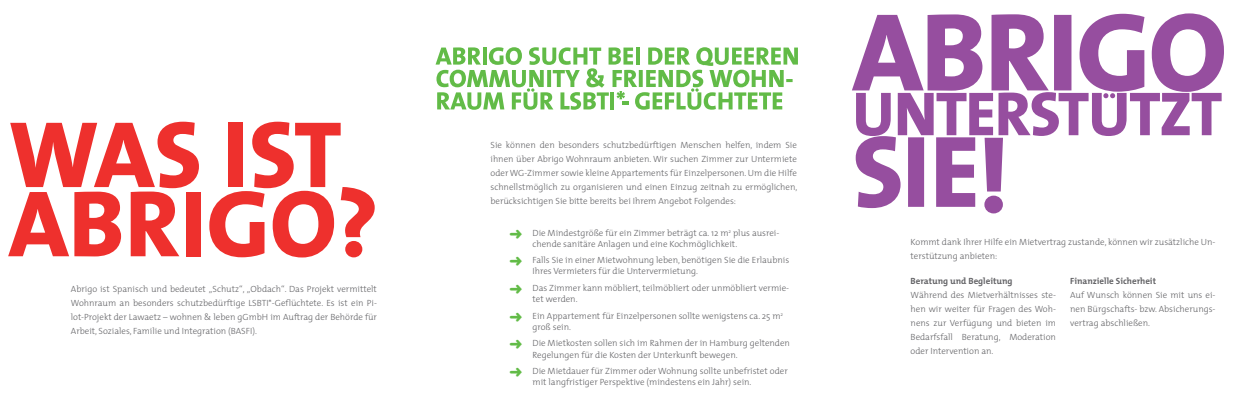
<style>
.page{position:relative;width:1256px;height:420px;background:#fff}
.page>*{position:absolute;margin:0;border:0;box-sizing:border-box;transform-origin:0 0}
.t1{font:800 95.1px/69.1px "T Mix";color:#ee302d}
.t2{font:300 9px/14px "T Mix";color:#636366}
.t3{font:700 9px "T Mix";color:#636366}
.s1{color:#62bb47}
</style>
<div class="page">
<svg style="left:435px;top:47px;width:363px;height:63px"></svg>
<svg style="left:852px;top:13px;width:372px;height:79px;fill:#964e9f"></svg>
<svg style="left:856px;top:92px;width:365px;height:121px"></svg>
<h1 class="t1" style="left:9px;top:118px;width:371px">WAS IST<br>ABRIGO?</h1>
<p class="t2" style="left:71px;top:281px;width:308px;text-align:justify">Abrigo ist Spanisch und bedeutet „Schutz“, „Obdach“. Das Projekt vermittelt Wohnraum an besonders schutzbedürftige LSBTI*-Geflüchtete. Es ist ein Pi&shy;lot-Projekt der Lawaetz – wohnen &amp; leben gGmbH im Auftrag der Behörde für Arbeit, Soziales, Familie und Integration (BASFI).</p>
<p class="t2" style="left:490px;top:138px;width:308px;text-align:justify">Sie können den besonders schutzbedürftigen Menschen helfen, indem Sie ihnen über Abrigo Wohnraum anbieten. Wir suchen Zimmer zur Untermiete oder WG-Zimmer sowie kleine Appartements für Einzelpersonen. Um die Hilfe schnellstmöglich zu organisieren und einen Einzug zeitnah zu ermöglichen, berücksichtigen Sie bitte bereits bei Ihrem Angebot Folgendes:</p>
<p class="t2" style="left:532px;top:227px;width:248px;line-height:11px;text-indent:-23px"><span class="s1">➜</span> Die Mindestgröße für ein Zimmer beträgt ca. 12 m<sup>2</sup>² plus ausrei&shy;chende sanitäre Anlagen und eine Kochmöglichkeit.</p>
<p class="t2" style="left:532px;top:254px;width:258px;line-height:11px;text-indent:-23px"><span class="s1">➜</span> Falls Sie in einer Mietwohnung leben, benötigen Sie die Erlaubnis<br>Ihres Vermieters für die Untervermietung.</p>
<p class="t2" style="left:532px;top:282px;width:258px;line-height:11px;text-indent:-23px"><span class="s1">➜</span> Das Zimmer kann möbliert, teilmöbliert oder unmöbliert vermie&shy;tet werden.</p>
<p class="t2" style="left:532px;top:310px;width:252px;line-height:11px;text-indent:-23px"><span class="s1">➜</span> Ein Appartement für Einzelpersonen sollte wenigstens ca. 25 m<sup>2 </sup>groß sein.</p>
<p class="t2" style="left:532px;top:337px;width:259px;line-height:11px;text-indent:-23px"><span class="s1">➜</span> Die Mietkosten sollen sich im Rahmen der in Hamburg geltenden<br>Regelungen für die Kosten der Unterkunft bewegen.</p>
<p class="t2" style="left:532px;top:365px;width:257px;line-height:11px;text-indent:-23px"><span class="s1">➜</span> Die Mietdauer für Zimmer oder Wohnung sollte unbefristet oder mit langfristiger Perspektive (mindestens ein Jahr) sein.</p>
<p class="t2" style="left:910px;top:235px;width:306px">Kommt dank Ihrer Hilfe ein Mietvertrag zustande, können wir zusätzliche Un&shy;terstützung anbieten:</p>
<p class="t3" style="left:910px;top:273px;width:103px">Beratung und Begleitung</p>
<p class="t2" style="left:910px;top:287px;width:147px;text-align:justify">Während des Mietverhältnisses ste&shy;hen wir weiter für Fragen des Woh&shy;nens zur Verfügung und bieten im Bedarfsfall Beratung, Moderation oder Intervention an.</p>
<p class="t3" style="left:1070px;top:273px;width:87px">Finanzielle Sicherheit</p>
<p class="t2" style="left:1070px;top:287px;width:147px;text-align:justify">Auf Wunsch können Sie mit uns ei&shy;nen Bürgschafts- bzw. Absicherungs&shy;vertrag abschließen.</p>
</div>
